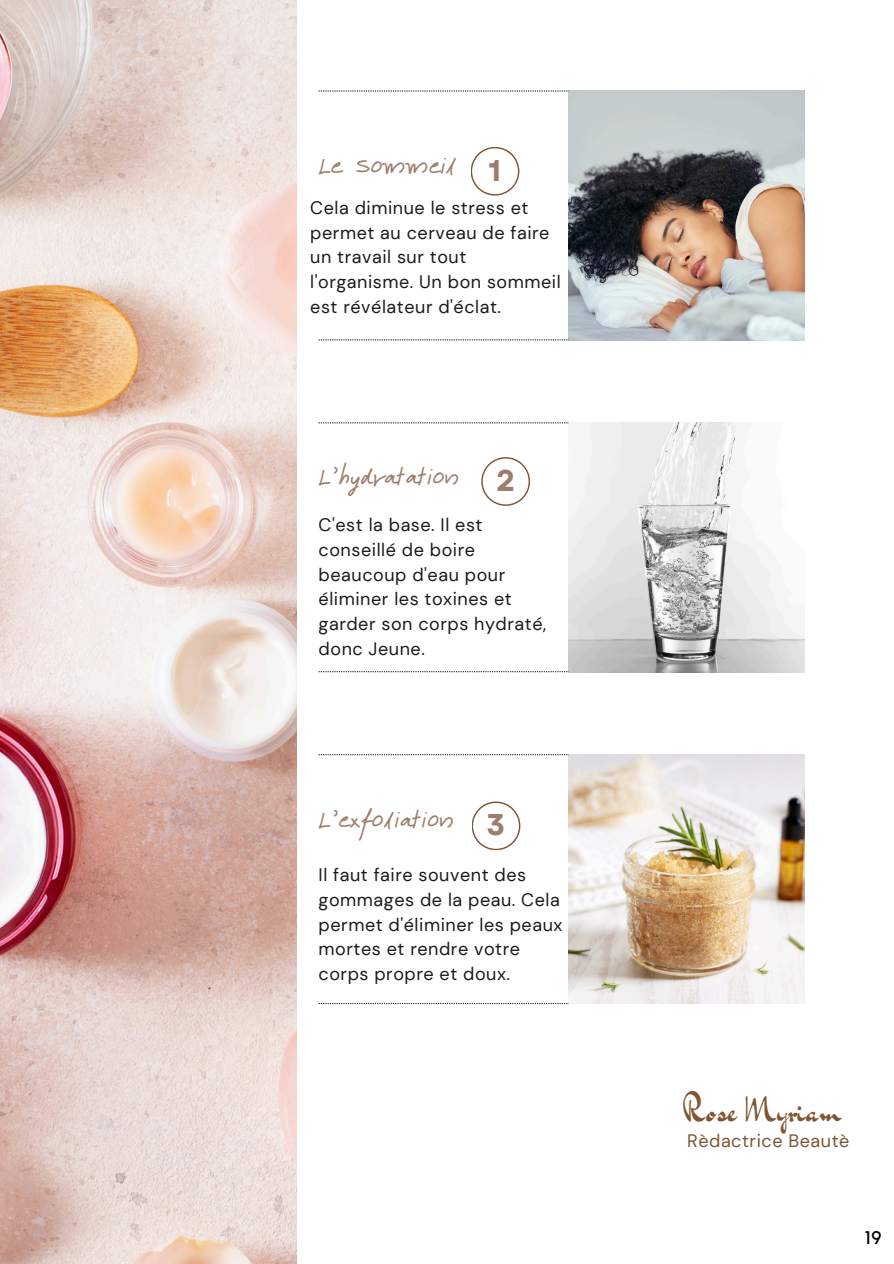
<style>
.page{position:relative;width:894px;height:1264px;background:#fff}
.page>*{position:absolute;margin:0;border:0;box-sizing:border-box;transform-origin:0 0}
.t1{font:40.5px "Karumbi";color:#9d7e6d}
.t2{font:40.2px "Karumbi";color:#9d7e6d}
.t3{font:33.15px "Dr Sugiyama";letter-spacing:.03em;color:#805532}
.t4{font:700 30px "Garet";color:#9d7e6d}
.t5{font:18.15px "Kollektif";color:#000}
.t6{font:18px/24.8px "DM Sans";letter-spacing:.03em;color:#1b1b1a}
.t7{font:18px "DM Sans";letter-spacing:.03em;color:#805532}
</style>
<div class="page">
<img style="left:568px;top:90px;width:235px;height:250px">
<svg style="left:318px;top:339px;width:250px;height:1px"></svg>
<svg style="left:471px;top:147px;width:48px;height:49px"></svg>
<svg style="left:318px;top:90px;width:250px;height:2px"></svg>
<img style="left:0;top:0;width:296px;height:1263px">
<img style="left:568px;top:422px;width:235px;height:250px">
<svg style="left:318px;top:671px;width:250px;height:1px"></svg>
<svg style="left:318px;top:422px;width:250px;height:1px"></svg>
<svg style="left:481px;top:457px;width:49px;height:49px"></svg>
<img style="left:568px;top:754px;width:235px;height:249px">
<svg style="left:318px;top:1002px;width:250px;height:2px"></svg>
<svg style="left:318px;top:754px;width:250px;height:1px"></svg>
<svg style="left:472px;top:801px;width:48px;height:49px"></svg>
<h1 class="t1" style="left:318px;top:134px;width:140px">Le Sommeil</h1>
<p class="t6" style="left:310px;top:195px;width:252px">Cela diminue le stress et permet au cerveau de faire un travail sur tout l'organisme. Un bon sommeil est révélateur d'éclat.</p>
<p class="t4" style="left:488px;top:149px;width:14px">1</p>
<p class="t2" style="left:318px;top:445px;width:143px">L'hydratation</p>
<p class="t4" style="left:496px;top:459px;width:21px">2</p>
<p class="t6" style="left:318px;top:512px;width:229px">C'est la base. Il est conseillé de boire beaucoup d'eau pour éliminer les toxines et garder son corps hydraté, donc Jeune.</p>
<p class="t1" style="left:318px;top:788px;width:137px">L'exfoliation</p>
<p class="t4" style="left:486px;top:803px;width:20px">3</p>
<p class="t6" style="left:318px;top:862px;width:245px">Il faut faire souvent des gommages de la peau. Cela permet d'éliminer les peaux mortes et rendre votre corps propre et doux.</p>
<p class="t3" style="left:682px;top:1086px;width:159px">Rose Myriam</p>
<p class="t7" style="left:687px;top:1129px;width:164px">Rèdactrice Beautè</p>
<h2 class="t5" style="left:864px;top:1229px;width:18px">19</h2>
</div>
